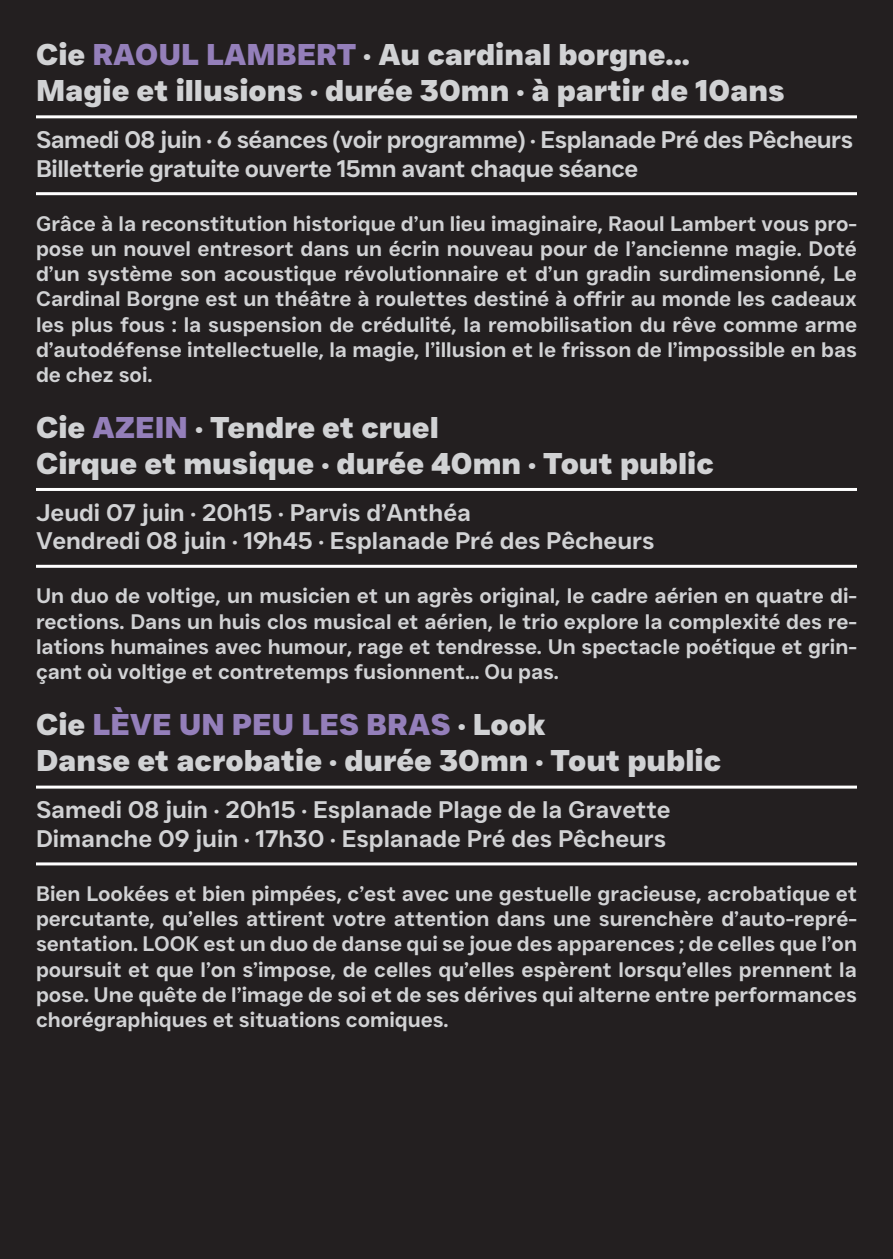
<style>
.page{position:relative;width:893px;height:1259px;background:#231f20}
.page>*{position:absolute;margin:0;border:0;box-sizing:border-box;transform-origin:0 0}
.t1{font:700 expanded 30px/36px "JUST Sans";color:#d1d2d4}
.t2{font:600 24px/28.8px "JUST Sans";color:#d1d2d4}
.t3{font:600 24px/28.8px "JUST Sans";letter-spacing:-.02em;color:#d1d2d4}
.t4{font:600 21px/25.2px "JUST Sans";color:#d1d2d4;text-align:justify}
.s1{color:#947fba}
</style>
<div class="page">
<hr style="left:36px;top:192px;width:821px;height:3px;background:#fff">
<hr style="left:36px;top:565px;width:821px;height:3px;background:#fff">
<hr style="left:36px;top:862px;width:821px;height:3px;background:#fff">
<hr style="left:36px;top:115px;width:821px;height:3px;background:#fff">
<hr style="left:36px;top:488px;width:821px;height:3px;background:#fff">
<hr style="left:36px;top:785px;width:821px;height:3px;background:#fff">
<h1 class="t1" style="left:36px;top:36px;width:750px">Cie <span class="s1">RAOUL LAMBERT</span> · Au cardinal borgne...<br>Magie et illusions · durée 30mn · à partir de 10ans</h1>
<p class="t3" style="left:36px;top:125px;width:819px">Samedi 08 juin · 6 séances (voir programme) · Esplanade Pré des Pêcheurs<br>Billetterie gratuite ouverte 15mn avant chaque séance</p>
<p class="t4" style="left:36px;top:210px;width:823px">Grâce à la reconstitution historique d’un lieu imaginaire, Raoul Lambert vous pro&shy;pose un nouvel entresort dans un écrin nouveau pour de l’ancienne magie. Doté d’un système son acoustique révolutionnaire et d’un gradin surdimensionné, Le Cardinal Borgne est un théâtre à roulettes destiné à offrir au monde les cadeaux les plus fous : la suspension de crédulité, la remobilisation du rêve comme arme d’autodéfense intellectuelle, la magie, l’illusion et le frisson de l’impossible en bas de chez soi.</p>
<h1 class="t1" style="left:36px;top:409px;width:680px">Cie <span class="s1">AZEIN</span> · Tendre et cruel<br>Cirque et musique · durée 40mn · Tout public</h1>
<p class="t2" style="left:36px;top:497px;width:620px">Jeudi 07 juin · 20h15 · Parvis d’Anthéa<br>Vendredi 08 juin · 19h45 · Esplanade Pré des Pêcheurs</p>
<p class="t4" style="left:36px;top:583px;width:823px">Un duo de voltige, un musicien et un agrès original, le cadre aérien en quatre di&shy;rections. Dans un huis clos musical et aérien, le trio explore la complexité des re&shy;lations humaines avec humour, rage et tendresse. Un spectacle poétique et grin&shy;çant où voltige et contretemps fusionnent… Ou pas.</p>
<h1 class="t1" style="left:36px;top:706px;width:687px">Cie <span class="s1">LÈVE UN PEU LES BRAS</span> · Look<br>Danse et acrobatie · durée 30mn · Tout public</h1>
<p class="t2" style="left:36px;top:795px;width:636px">Samedi 08 juin · 20h15 · Esplanade Plage de la Gravette<br>Dimanche 09 juin · 17h30 · Esplanade Pré des Pêcheurs</p>
<p class="t4" style="left:36px;top:880px;width:822px">Bien Lookées et bien pimpées, c’est avec une gestuelle gracieuse, acrobatique et percutante, qu’elles attirent votre attention dans une surenchère d’auto-repré&shy;sentation. LOOK est un duo de danse qui se joue des apparences ; de celles que l’on poursuit et que l’on s’impose, de celles qu’elles espèrent lorsqu’elles prennent la pose. Une quête de l’image de soi et de ses dérives qui alterne entre performances chorégraphiques et situations comiques.</p>
</div>
